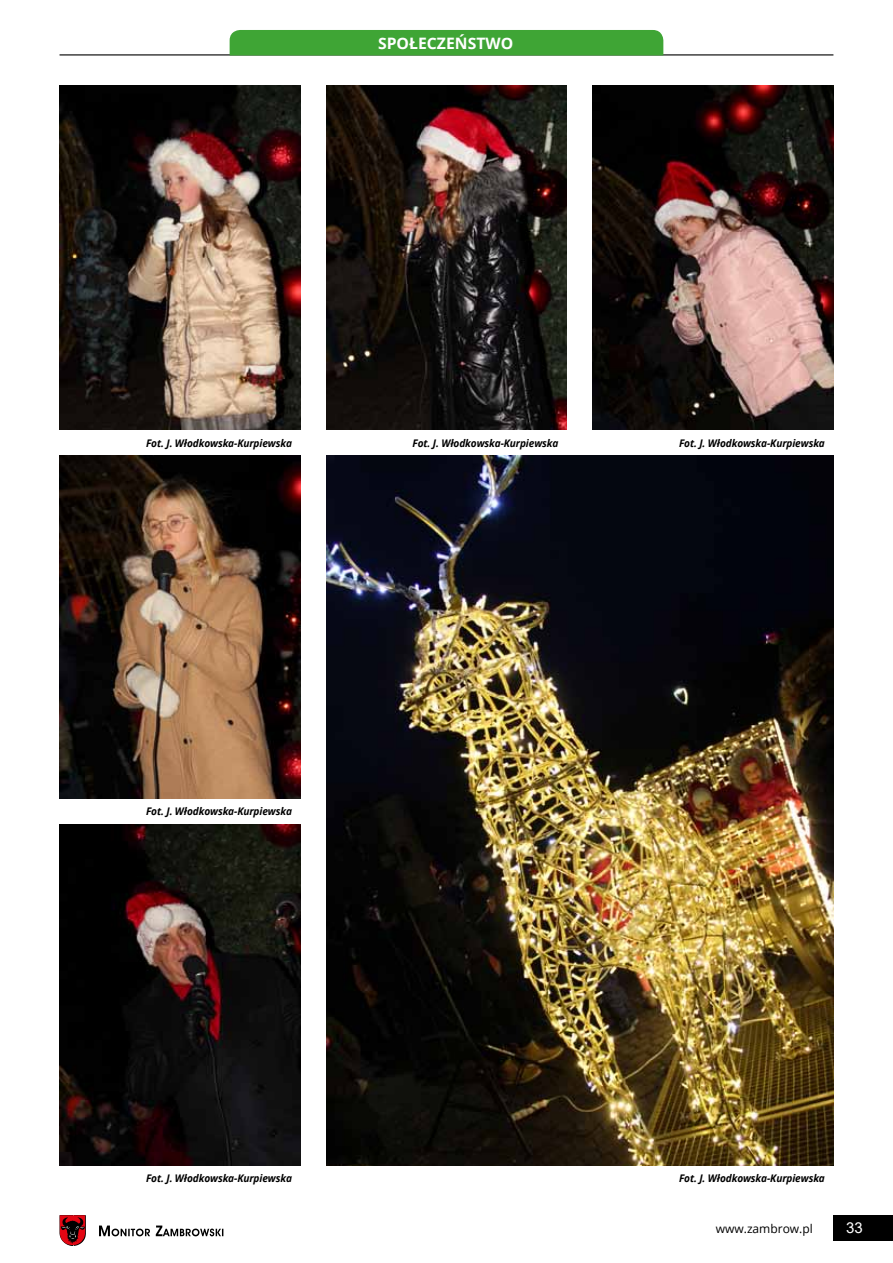
<style>
.page{position:relative;width:893px;height:1263px;background:#fff}
.page>*{position:absolute;margin:0;border:0;box-sizing:border-box;transform-origin:0 0}
.t1{font:700 15.75px "Open Sans";color:#fff}
.t2{font:15px "Arial";color:#fff}
.t3{font:12px "Open Sans";color:#000}
.t4{font:italic 700 10.5px "Open Sans";letter-spacing:-.01em;color:#000;scale:.96 1}
</style>
<div class="page">
<svg style="left:99px;top:1225px;width:51px;height:11px"></svg>
<svg style="left:156px;top:1225px;width:67px;height:11px"></svg>
<svg style="left:60px;top:1215px;width:26px;height:31px"></svg>
<div style="left:833px;top:1215px;width:60px;height:25px;background:#000"></div>
<hr style="left:60px;top:54px;width:773px;height:1px;background:#000">
<img style="left:60px;top:85px;width:240px;height:345px">
<img style="left:326px;top:85px;width:241px;height:345px">
<img style="left:592px;top:85px;width:241px;height:345px">
<img style="left:60px;top:455px;width:240px;height:343px">
<img style="left:60px;top:824px;width:240px;height:341px">
<img style="left:326px;top:455px;width:507px;height:710px">
<div style="left:230px;top:30px;width:433px;height:25px;background:#3fa535"></div>
<h1 class="t1" style="left:378px;top:32px;width:90px">SPOŁECZEŃSTWO</h1>
<p class="t4" style="left:146px;top:435px;width:153px">Fot. J. Włodkowska-Kurpiewska</p>
<p class="t4" style="left:413px;top:435px;width:153px">Fot. J. Włodkowska-Kurpiewska</p>
<p class="t4" style="left:679px;top:435px;width:153px">Fot. J. Włodkowska-Kurpiewska</p>
<p class="t4" style="left:146px;top:804px;width:153px">Fot. J. Włodkowska-Kurpiewska</p>
<p class="t4" style="left:146px;top:1171px;width:153px">Fot. J. Włodkowska-Kurpiewska</p>
<p class="t4" style="left:679px;top:1171px;width:153px">Fot. J. Włodkowska-Kurpiewska</p>
<p class="t3" style="left:716px;top:1221px;width:99px">www.zambrow.pl</p>
<h2 class="t2" style="left:846px;top:1218px;width:18px">33</h2>
</div>
